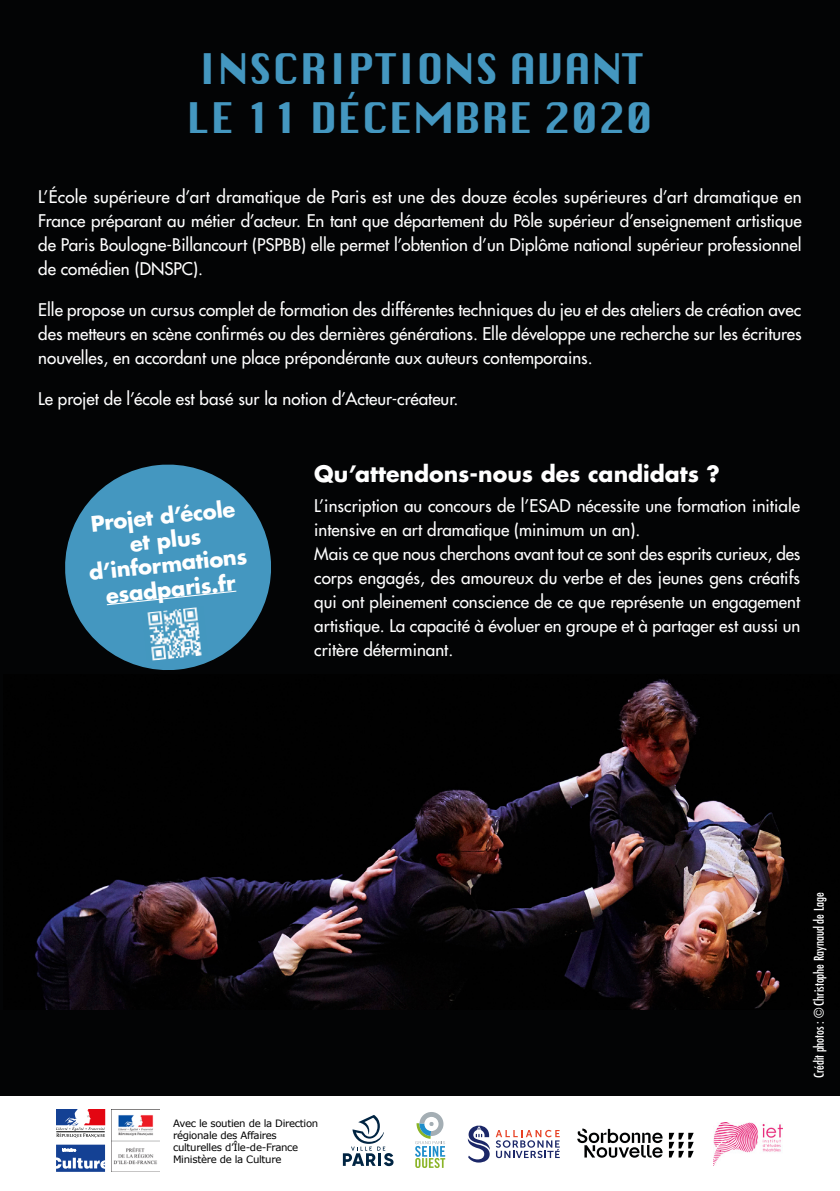
<style>
.page{position:relative;width:840px;height:1191px;background:#fff}
.page>*{position:absolute;margin:0;border:0;box-sizing:border-box;transform-origin:0 0}
.t1{font:41px "Silom";color:#4497c0}
.t2{font:700 22px "Futura LT Pro";color:#fff}
.t3{font:700 21px/24px "Futura LT Pro";color:#fff;text-align:center}
.Style_de_paragraphe{font:500 17px/24px "Futura LT Pro";color:#fff;text-align:justify}
.t4{font:500 condensed 13px "Futura LT Pro";color:#fff}
.t5{font:10.2px/12.2px "Verdana";letter-spacing:-.03em;color:#000}
</style>
<div class="page">
<div style="left:0;top:0;width:839px;height:1191px;background:#030405"></div>
<img style="left:35px;top:679px;width:752px;height:330px">
<svg style="left:65px;top:464px;width:206px;height:206px;fill:#4497c0"></svg>
<svg style="left:106px;top:590px;width:131px;height:71px"></svg>
<img style="left:142px;top:606px;width:66px;height:55px">
<div style="left:0;top:1096px;width:839px;height:95px;background:#fff"></div>
<img style="left:713px;top:1122px;width:68px;height:43px">
<svg style="left:577px;top:1128px;width:85px;height:29px"></svg>
<svg style="left:668px;top:1132px;width:25px;height:25px"></svg>
<svg style="left:415px;top:1112px;width:30px;height:56px"></svg>
<img style="left:111px;top:1109px;width:48px;height:62px">
<svg style="left:56px;top:1109px;width:49px;height:28px"></svg>
<svg style="left:56px;top:1144px;width:49px;height:27px"></svg>
<svg style="left:467px;top:1125px;width:92px;height:37px"></svg>
<svg style="left:343px;top:1115px;width:50px;height:51px"></svg>
<p class="t1" style="left:197px;top:46px;width:447px">INSCRIPTIONS AVANT</p>
<p class="t1" style="left:187px;top:95px;width:467px">LE 11 DÉCEMBRE 2020</p>
<p class="Style_de_paragraphe" style="left:38px;top:183px;width:764px">L’École supérieure d’art dramatique de Paris est une des douze écoles supérieures d’art dramatique en France préparant au métier d’acteur. En tant que département du Pôle supérieur d’enseignement artistique de Paris Boulogne-Billancourt (PSPBB) elle permet l’obtention d’un Diplôme national supérieur professionnel de comédien (DNSPC).</p>
<p class="Style_de_paragraphe" style="left:38px;top:296px;width:764px">Elle propose un cursus complet de formation des différentes techniques du jeu et des ateliers de création avec des metteurs en scène confirmés ou des dernières générations. Elle développe une recherche sur les écritures nouvelles, en accordant une place prépondérante aux auteurs contemporains.</p>
<p class="Style_de_paragraphe" style="left:38px;top:385px;width:421px">Le projet de l’école est basé sur la notion d’Acteur-créateur.</p>
<p class="t3" style="left:90px;top:511px;width:146px;rotate:-6deg">Projet d’école</p>
<p class="t3" style="left:85px;top:536px;width:160px;rotate:-6deg">et plus d’informations</p>
<p class="t3" style="left:104px;top:583px;width:132px;rotate:-6deg">esadparis.fr</p>
<p class="t2" style="left:314px;top:457px;width:407px">Qu’attendons-nous des candidats ?</p>
<p class="Style_de_paragraphe" style="left:314px;top:493px;width:487px">L’inscription au concours de l’ESAD nécessite une formation initiale intensive en art dramatique (minimum un an).</p>
<p class="Style_de_paragraphe" style="left:314px;top:541px;width:487px">Mais ce que nous cherchons avant tout ce sont des esprits curieux, des corps engagés, des amoureux du verbe et des jeunes gens créatifs qui ont pleinement conscience de ce que représente un engagement artistique. La capacité à évoluer en groupe et à partager est aussi un critère déterminant.</p>
<p class="t5" style="left:173px;top:1117px;width:147px">Avec le soutien de la Direction régionale des Affaires</p>
<p class="t5" style="left:173px;top:1141px;width:127px">culturelles d’Île-de-France</p>
<p class="t5" style="left:173px;top:1153px;width:110px">Ministère de la Culture</p>
<p class="t4" style="left:809px;top:1078px;width:187px;rotate:-90deg">Crédit photos : © Christophe Raynaud de Lage</p>
</div>
